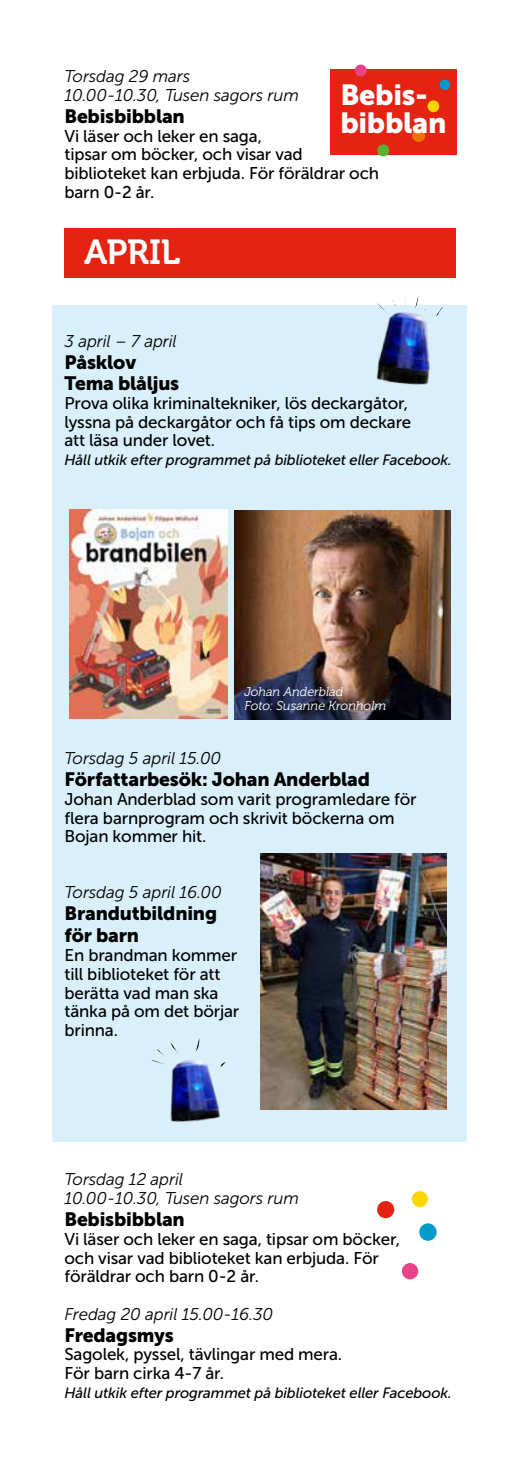
<style>
.page{position:relative;width:521px;height:1474px;background:#fff}
.page>*{position:absolute;margin:0;border:0;box-sizing:border-box;transform-origin:0 0}
.t1{font:34.65px "Museo 700";letter-spacing:-.01em;color:#fff}
.t2{font:28.88px/27.7px "Museo Sans 900";letter-spacing:-.01em;color:#fff}
.t3{font:19.25px/21px "Museo Sans 900";letter-spacing:-.01em;color:#000}
.t4{font:16.97px/18.7px "Museo Sans 500";letter-spacing:-.01em;color:#000}
.t5{font:italic 16.97px/18.7px "Museo Sans 300";letter-spacing:-.01em;color:#000}
.t6{font:italic 14.88px "Museo Sans 500";letter-spacing:-.01em;color:#000}
.t7{font:italic 12.78px/14.2px "Museo 300";color:#fff}
</style>
<div class="page">
<div style="left:52px;top:305px;width:414px;height:836px;background:#d9f0fa"></div>
<img style="left:260px;top:853px;width:186px;height:256px">
<img style="left:376px;top:310px;width:54px;height:75px">
<div style="left:64px;top:228px;width:392px;height:50px;background:#e42313"></div>
<img style="left:170px;top:1060px;width:51px;height:62px">
<img style="left:70px;top:510px;width:158px;height:208px">
<img style="left:235px;top:511px;width:215px;height:208px">
<div style="left:330px;top:69px;width:126px;height:85px;background:#e42313"></div>
<div style="left:439px;top:79px;width:11px;height:11px;background:#009acb;border-radius:50%"></div>
<div style="left:355px;top:64px;width:12px;height:12px;background:#e94287;border-radius:50%"></div>
<div style="left:412px;top:129px;width:13px;height:13px;background:#ee7203;border-radius:50%"></div>
<div style="left:427px;top:100px;width:12px;height:12px;background:#ffd500;border-radius:50%"></div>
<div style="left:377px;top:144px;width:12px;height:12px;background:#5ab031;border-radius:50%"></div>
<svg style="left:196px;top:1039px;width:3px;height:12px"></svg>
<svg style="left:221px;top:1062px;width:5px;height:5px"></svg>
<svg style="left:152px;top:1043px;width:26px;height:21px"></svg>
<svg style="left:436px;top:307px;width:6px;height:9px"></svg>
<svg style="left:415px;top:297px;width:3px;height:11px"></svg>
<svg style="left:377px;top:303px;width:9px;height:10px"></svg>
<div style="left:377px;top:1200px;width:17px;height:18px;background:#e42313;border-radius:50%"></div>
<div style="left:412px;top:1191px;width:16px;height:16px;background:#ffd500;border-radius:50%"></div>
<div style="left:419px;top:1223px;width:18px;height:17px;background:#009acb;border-radius:50%"></div>
<div style="left:402px;top:1262px;width:16px;height:17px;background:#e94287;border-radius:50%"></div>
<p class="t5" style="left:64px;top:67px;width:236px">Torsdag 29 mars<br>10.00-10.30, Tusen sagors rum</p>
<p class="t3" style="left:64px;top:106px;width:122px">Bebisbibblan</p>
<p class="t4" style="left:64px;top:126px;width:316px">Vi läser och leker en saga,<br>tipsar om böcker, och visar vad biblioteket kan erbjuda. För föräldrar och barn 0-2 år.</p>
<h2 class="t2" style="left:340px;top:81px;width:108px">Bebis&shy;bibblan</h2>
<h1 class="t1" style="left:84px;top:232px;width:97px">APRIL</h1>
<p class="t5" style="left:64px;top:332px;width:114px">3 april – 7 april</p>
<p class="t3" style="left:64px;top:352px;width:116px">Påsklov<br>Tema blåljus</p>
<p class="t4" style="left:64px;top:394px;width:348px">Prova olika kriminaltekniker, lös deckargåtor, lyssna på deckargåtor och få tips om deckare att läsa under lovet.</p>
<p class="t6" style="left:64px;top:452px;width:389px">Håll utkik efter programmet på biblioteket eller Facebook.</p>
<p class="t7" style="left:244px;top:684px;width:143px">Johan Anderblad<br>Foto: Susanne Kronholm</p>
<p class="t5" style="left:64px;top:749px;width:158px">Torsdag 5 april 15.00</p>
<p class="t3" style="left:64px;top:768px;width:307px">Författarbesök: Johan Anderblad</p>
<p class="t4" style="left:64px;top:789px;width:354px">Johan Anderblad som varit programledare för flera barnprogram och skrivit böckerna om<br>Bojan kommer hit.</p>
<p class="t5" style="left:64px;top:883px;width:159px">Torsdag 5 april 16.00</p>
<p class="t3" style="left:64px;top:902px;width:154px;line-height:22.1px">Brandutbildning för barn</p>
<p class="t4" style="left:64px;top:946px;width:176px">En brandman kommer till biblioteket för att berätta vad man ska tänka på om det börjar brinna.</p>
<p class="t5" style="left:64px;top:1170px;width:236px">Torsdag 12 april<br>10.00-10.30, Tusen sagors rum</p>
<p class="t3" style="left:64px;top:1208px;width:122px">Bebisbibblan</p>
<p class="t4" style="left:64px;top:1229px;width:337px">Vi läser och leker en saga, tipsar om böcker, och visar vad biblioteket kan erbjuda. För föräldrar och barn 0-2 år.</p>
<p class="t5" style="left:64px;top:1304px;width:210px">Fredag 20 april 15.00-16.30</p>
<p class="t3" style="left:64px;top:1324px;width:111px">Fredagsmys</p>
<p class="t4" style="left:64px;top:1345px;width:279px">Sagolek, pyssel, tävlingar med mera.<br>För barn cirka 4-7 år.</p>
<p class="t6" style="left:64px;top:1384px;width:389px">Håll utkik efter programmet på biblioteket eller Facebook.</p>
</div>
